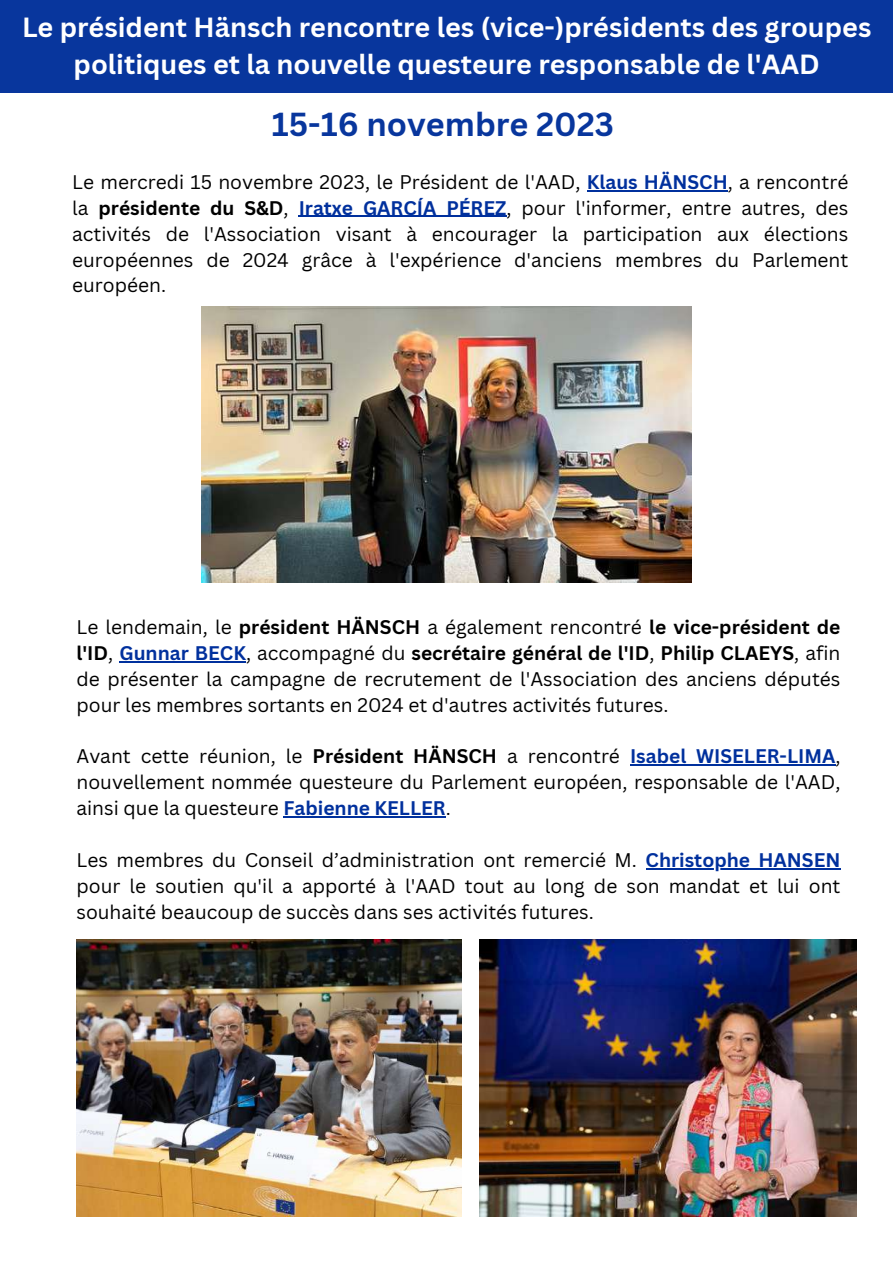
<style>
.page{position:relative;width:893px;height:1264px;background:#fff}
.page>*{position:absolute;margin:0;border:0;box-sizing:border-box;transform-origin:0 0}
.t1{font:700 32.4px "Canva Sans";color:#08369d}
.t2{font:700 27px/37.2px "Canva Sans";color:#fff;text-align:center}
.t3{font:19.2px/25.8px "Canva Sans";color:#000;text-align:justify}
.s1{font-weight:700;color:#00309d}
.s2{font-weight:700}
</style>
<div class="page">
<div style="left:0;top:0;width:892px;height:93px;background:#08369d"></div>
<img style="left:202px;top:306px;width:489px;height:276px">
<img style="left:76px;top:939px;width:385px;height:277px">
<img style="left:479px;top:939px;width:377px;height:277px">
<svg style="left:587px;top:190px;width:18px;height:1px"></svg>
<hr style="left:605px;top:190px;width:122px;height:1px;background:#00309d">
<hr style="left:298px;top:216px;width:79px;height:1px;background:#00309d">
<hr style="left:377px;top:216px;width:129px;height:1px;background:#00309d">
<hr style="left:119px;top:661px;width:127px;height:1px;background:#00309d">
<hr style="left:630px;top:764px;width:205px;height:1px;background:#00309d">
<hr style="left:283px;top:816px;width:162px;height:1px;background:#00309d">
<hr style="left:645px;top:868px;width:195px;height:1px;background:#00309d">
<h2 class="t2" style="left:22px;top:8px;width:850px">Le président Hänsch rencontre les (vice-)présidents des groupes politiques et la nouvelle questeure responsable de l'AAD</h2>
<h1 class="t1" style="left:272px;top:102px;width:344px">15-16 novembre 2023</h1>
<p class="t3" style="left:72px;top:168px;width:777px">Le mercredi 15 novembre 2023, le Président de l'AAD, <span class="s1">Klaus HÄNSCH</span>, a rencontré la <span class="s2">présidente du S&amp;D</span>, <span class="s1">Iratxe GARCÍA PÉREZ</span>, pour l'informer, entre autres, des activités de l'Association visant à encourager la participation aux élections européennes de 2024 grâce à l'expérience d'anciens membres du Parlement européen.</p>
<p class="t3" style="left:76px;top:613px;width:765px">Le lendemain, le <span class="s2">président HÄNSCH</span> a également rencontré <span class="s2">le vice-président de l'ID</span>, <span class="s1">Gunnar BECK</span>, accompagné du <span class="s2">secrétaire général de l'ID</span>, <span class="s2">Philip CLAEYS</span>, afin de présenter la campagne de recrutement de l'Association des anciens députés pour les membres sortants en 2024 et d'autres activités futures.</p>
<p class="t3" style="left:76px;top:743px;width:765px">Avant cette réunion, le <span class="s2">Président HÄNSCH</span> a rencontré <span class="s1">Isabel WISELER-LIMA</span>, nouvellement nommée questeure du Parlement européen, responsable de l'AAD, ainsi que la questeure <span class="s1">Fabienne KELLER</span>.</p>
<p class="t3" style="left:76px;top:846px;width:765px">Les membres du Conseil d’administration ont remercié M. <span class="s1">Christophe HANSEN </span>pour le soutien qu'il a apporté à l'AAD tout au long de son mandat et lui ont souhaité beaucoup de succès dans ses activités futures.</p>
</div>
